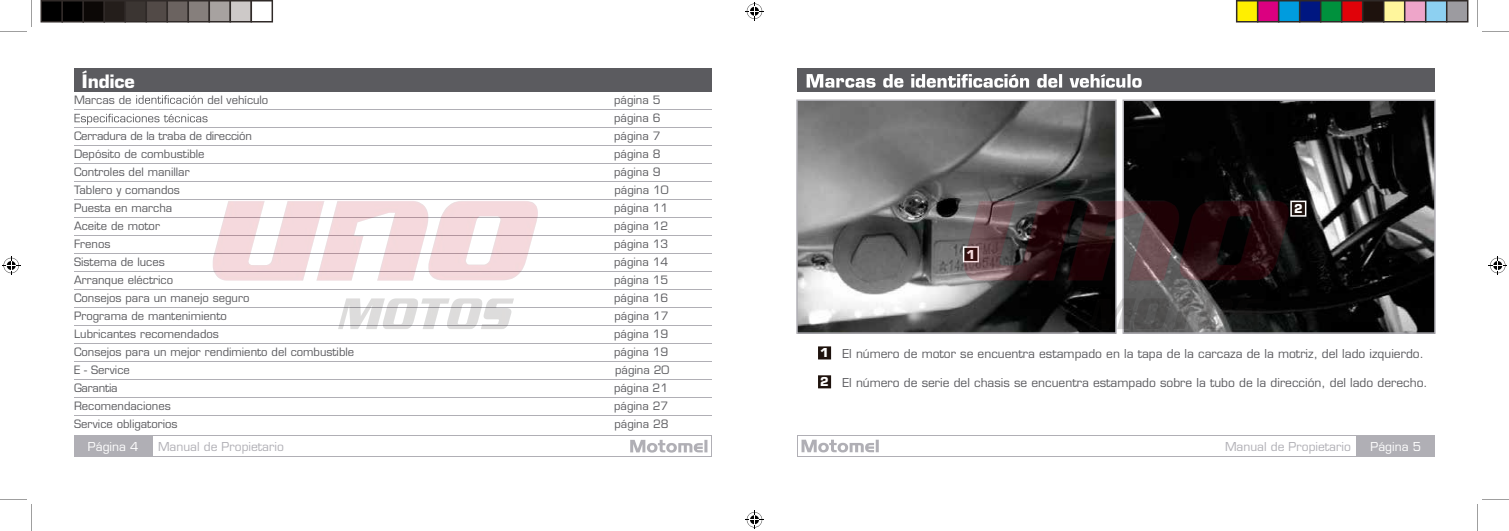
<style>
.page{position:relative;width:1509px;height:531px;background:#fff}
.page>*{position:absolute;margin:0;border:0;box-sizing:border-box;transform-origin:0 0}
.t1{font:700 18px "Eurostile LT Std";color:#fff}
.t2{font:12px "Eurostile LT Std";color:#5b5b5f}
.t3{font:12px "Eurostile LT Std";color:#b0afb5}
.t4{font:12px "Eurostile LT Std";color:#fff}
.t5{font:700 12px "Eurostile LT Std";color:#fff}
.t6{font:11.25px/18px "Eurostile LT Std";color:#5b5b5f;text-align:justify}
.t7{font:11.25px "Eurostile LT Std";letter-spacing:-.02em;color:#5b5b5f}
</style>
<div class="page">
<div style="left:1357px;top:435px;width:77px;height:21px;background:#b0afb5"></div>
<hr style="left:797px;top:435px;width:560px;height:1px;background:#b0afb5">
<hr style="left:1357px;top:435px;width:78px;height:1px;background:#b0afb5">
<svg style="left:1434px;top:436px;width:1px;height:20px"></svg>
<hr style="left:797px;top:456px;width:560px;height:1px;background:#b0afb5">
<hr style="left:1357px;top:456px;width:78px;height:1px;background:#b0afb5">
<svg style="left:1356px;top:436px;width:1px;height:20px"></svg>
<div style="left:797px;top:68px;width:638px;height:23px;background:#5b5b5f"></div>
<svg style="left:806px;top:74px;width:335px;height:14px"></svg>
<svg style="left:818px;top:346px;width:14px;height:14px"></svg>
<svg style="left:818px;top:375px;width:14px;height:14px"></svg>
<svg style="left:797px;top:436px;width:82px;height:20px"></svg>
<svg style="left:796px;top:99px;width:321px;height:235px;background:#8a8a8b"></svg>
<svg style="left:1122px;top:99px;width:313px;height:235px;background:#242424"></svg>
<svg style="left:1477px;top:0;width:32px;height:32px"></svg>
<svg style="left:0;top:0;width:32px;height:32px"></svg>
<svg style="left:1477px;top:499px;width:32px;height:32px"></svg>
<svg style="left:0;top:499px;width:32px;height:32px"></svg>
<svg style="left:745px;top:2px;width:18px;height:18px"></svg>
<svg style="left:745px;top:510px;width:18px;height:18px"></svg>
<svg style="left:2px;top:256px;width:18px;height:18px"></svg>
<svg style="left:1488px;top:256px;width:18px;height:18px"></svg>
<svg style="left:40px;top:0;width:233px;height:22px;background:#575250"></svg>
<svg style="left:1236px;top:0;width:232px;height:22px;background:#796c69"></svg>
<div style="left:74px;top:436px;width:78px;height:21px;background:#b0afb5"></div>
<hr style="left:74px;top:435px;width:78px;height:1px;background:#b0afb5">
<hr style="left:152px;top:435px;width:560px;height:1px;background:#b0afb5">
<hr style="left:152px;top:456px;width:560px;height:1px;background:#b0afb5">
<hr style="left:151px;top:436px;width:2px;height:20px;background:#b0afb5">
<div style="left:74px;top:68px;width:638px;height:24px;background:#5b5b5f"></div>
<svg style="left:136px;top:95px;width:67px;height:9px"></svg>
<svg style="left:630px;top:436px;width:82px;height:20px"></svg>
<hr style="left:74px;top:109px;width:638px;height:1px;background:#b0afb5">
<hr style="left:74px;top:397px;width:638px;height:1px;background:#b0afb5">
<hr style="left:74px;top:415px;width:638px;height:1px;background:#b0afb5">
<hr style="left:74px;top:379px;width:638px;height:1px;background:#b0afb5">
<hr style="left:74px;top:361px;width:638px;height:1px;background:#b0afb5">
<hr style="left:74px;top:343px;width:638px;height:1px;background:#b0afb5">
<hr style="left:74px;top:325px;width:638px;height:1px;background:#b0afb5">
<hr style="left:74px;top:307px;width:638px;height:1px;background:#b0afb5">
<hr style="left:74px;top:289px;width:638px;height:1px;background:#b0afb5">
<hr style="left:74px;top:271px;width:638px;height:1px;background:#b0afb5">
<hr style="left:74px;top:253px;width:638px;height:1px;background:#b0afb5">
<hr style="left:74px;top:235px;width:638px;height:1px;background:#b0afb5">
<hr style="left:74px;top:217px;width:638px;height:1px;background:#b0afb5">
<hr style="left:74px;top:199px;width:638px;height:1px;background:#b0afb5">
<hr style="left:74px;top:181px;width:638px;height:1px;background:#b0afb5">
<hr style="left:74px;top:163px;width:638px;height:1px;background:#b0afb5">
<hr style="left:74px;top:145px;width:638px;height:1px;background:#b0afb5">
<hr style="left:74px;top:127px;width:638px;height:1px;background:#b0afb5">
<svg style="left:74px;top:114px;width:134px;height:11px"></svg>
<img style="left:133px;top:124px;width:405px;height:205px">
<img style="left:884px;top:124px;width:493px;height:210px">
<h1 class="t1" style="left:82px;top:70px;width:54px">Índice</h1>
<p class="t6" style="left:74px;top:91px;width:59px">Marcas de</p>
<p class="t6" style="left:207px;top:91px;width:62px">del vehículo</p>
<p class="t6" style="left:614px;top:91px;width:48px">página 5 página 6 página 7</p>
<p class="t6" style="left:74px;top:145px;width:132px">Depósito de combustible</p>
<p class="t6" style="left:614px;top:145px;width:48px">página 8</p>
<p class="t6" style="left:74px;top:163px;width:117px">Controles del manillar</p>
<p class="t6" style="left:614px;top:163px;width:48px">página 9</p>
<p class="t6" style="left:74px;top:181px;width:107px">Tablero y comandos</p>
<p class="t6" style="left:614px;top:181px;width:56px">página 10</p>
<p class="t6" style="left:74px;top:199px;width:100px">Puesta en marcha</p>
<p class="t6" style="left:614px;top:199px;width:56px">página 11</p>
<p class="t6" style="left:74px;top:217px;width:87px">Aceite de motor</p>
<p class="t6" style="left:614px;top:217px;width:56px">página 12</p>
<p class="t6" style="left:74px;top:235px;width:38px">Frenos</p>
<p class="t6" style="left:614px;top:235px;width:56px">página 13</p>
<p class="t6" style="left:74px;top:253px;width:92px">Sistema de luces</p>
<p class="t6" style="left:614px;top:253px;width:56px">página 14</p>
<p class="t6" style="left:74px;top:271px;width:101px">Arranque eléctrico</p>
<p class="t6" style="left:614px;top:271px;width:56px">página 15</p>
<p class="t6" style="left:74px;top:289px;width:177px">Consejos para un manejo seguro</p>
<p class="t6" style="left:614px;top:289px;width:56px">página 16</p>
<p class="t6" style="left:74px;top:307px;width:154px">Programa de mantenimiento</p>
<p class="t6" style="left:614px;top:307px;width:56px">página 17</p>
<p class="t6" style="left:74px;top:325px;width:146px">Lubricantes recomendados</p>
<p class="t6" style="left:614px;top:325px;width:56px">página 19</p>
<p class="t6" style="left:74px;top:343px;width:282px">Consejos para un mejor rendimiento del combustible</p>
<p class="t6" style="left:614px;top:343px;width:56px">página 19</p>
<p class="t6" style="left:74px;top:361px;width:57px">E - Service</p>
<p class="t6" style="left:615px;top:361px;width:56px">página 20</p>
<p class="t7" style="left:74px;top:381px;width:45px">Garantia</p>
<p class="t6" style="left:614px;top:379px;width:56px">página 21</p>
<p class="t6" style="left:74px;top:397px;width:98px">Recomendaciones</p>
<p class="t6" style="left:614px;top:397px;width:56px">página 27</p>
<p class="t6" style="left:74px;top:415px;width:105px">Service obligatorios</p>
<p class="t6" style="left:614px;top:415px;width:56px">página 28</p>
<p class="t7" style="left:74px;top:129px;width:179px">Cerradura de la traba de dirección</p>
<p class="t4" style="left:88px;top:439px;width:52px">Página 4</p>
<p class="t3" style="left:158px;top:439px;width:127px">Manual de Propietario</p>
<p class="t5" style="left:966px;top:247px;width:10px">1</p>
<p class="t5" style="left:1294px;top:201px;width:10px">2</p>
<p class="t5" style="left:820px;top:345px;width:10px">1</p>
<p class="t5" style="left:820px;top:374px;width:10px">2</p>
<p class="t2" style="left:842px;top:346px;width:583px">El número de motor se encuentra estampado en la tapa de la carcaza de la motriz, del lado izquierdo.</p>
<p class="t2" style="left:842px;top:375px;width:587px">El número de serie del chasis se encuentra estampado sobre la tubo de la dirección, del lado derecho.</p>
<p class="t3" style="left:1225px;top:439px;width:127px">Manual de Propietario</p>
<p class="t4" style="left:1370px;top:439px;width:52px">Página 5</p>
</div>
